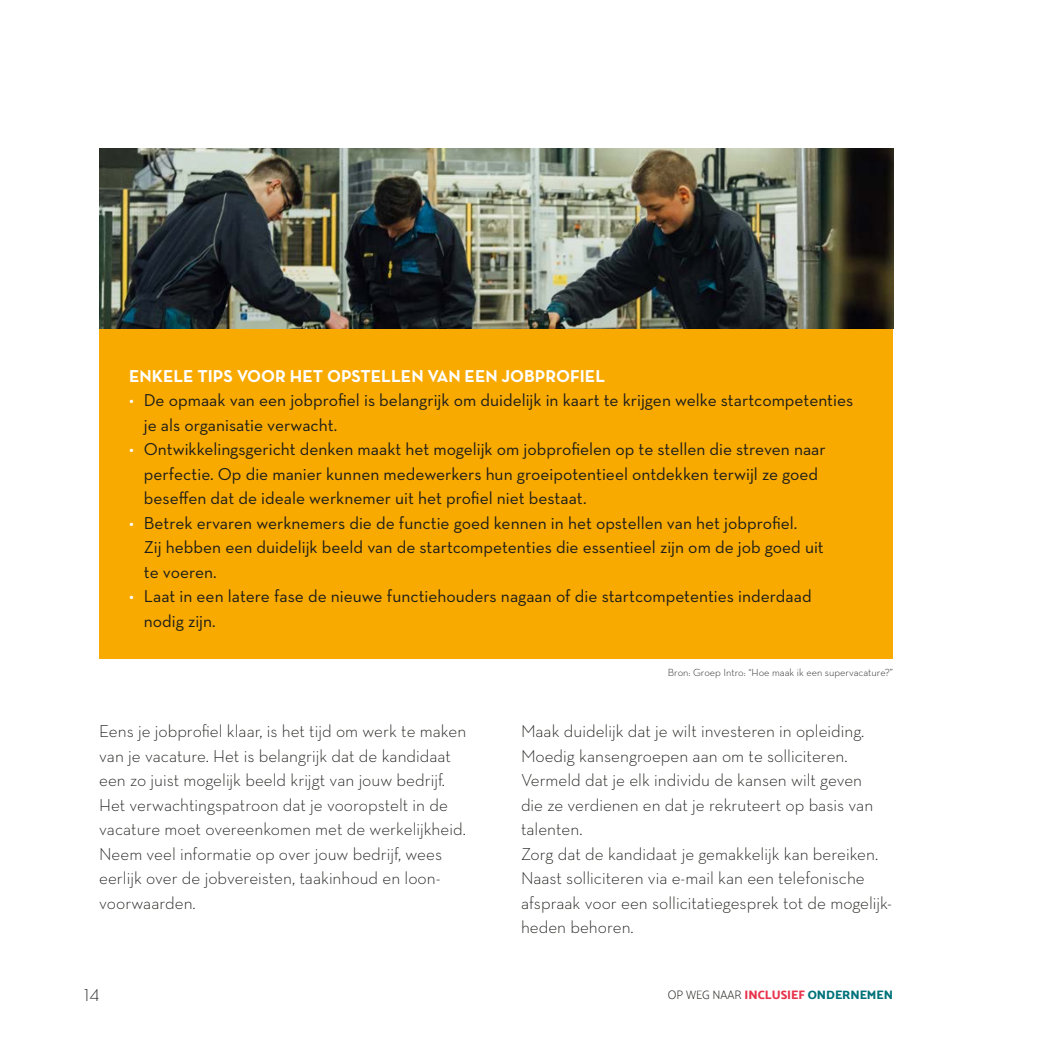
<style>
.page{position:relative;width:1042px;height:1042px;background:#fff}
.page>*{position:absolute;margin:0;border:0;box-sizing:border-box;transform-origin:0 0}
.Body{font:300 17.5px/24.5px "Neutra Text";color:#1d1d1b}
.t1{font:17.5px/24.5px "Neutra Text";color:#1d1d1b}
.Tussentitel{font:700 17.5px "Neutra Text";color:#fff}
.t2{font:17.5px "Neutra Text Light Fractions";color:#1d1d1b}
.t3{font:12.25px "Mosk Extra Bold 800";color:#00727a}
.Body-2{font:300 10.5px "Neutra Text";color:#1d1d1b}
.s1{color:#fff}
.s2{font-family:"Mosk Thin 100";color:#1d1d1b}
.s3{color:#e7344c}
</style>
<div class="page">
<div style="left:99px;top:329px;width:794px;height:329px;background:#f8aa00"></div>
<img style="left:99px;top:149px;width:794px;height:180px">
<p class="Tussentitel" style="left:129px;top:365px;width:478px">ENKELE TIPS VOOR HET OPSTELLEN VAN EEN JOBPROFIEL</p>
<p class="t1" style="left:144px;top:388px;width:711px;text-indent:-15px"><span class="s1">•</span> De opmaak van een jobprofiel is belangrijk om duidelijk in kaart te krijgen welke startcompetenties je als organisatie verwacht.</p>
<p class="t1" style="left:144px;top:437px;width:683px;text-indent:-15px"><span class="s1">•</span> Ontwikkelingsgericht denken maakt het mogelijk om jobprofielen op te stellen die streven naar perfectie. Op die manier kunnen medewerkers hun groeipotentieel ontdekken terwijl ze goed beseffen dat de ideale werknemer uit het profiel niet bestaat.</p>
<p class="t1" style="left:144px;top:510px;width:681px;text-indent:-15px"><span class="s1">•</span> Betrek ervaren werknemers die de functie goed kennen in het opstellen van het jobprofiel.<br>Zij hebben een duidelijk beeld van de startcompetenties die essentieel zijn om de job goed uit te voeren.</p>
<p class="t1" style="left:144px;top:584px;width:669px;text-indent:-15px"><span class="s1">•</span> Laat in een latere fase de nieuwe functiehouders nagaan of die startcompetenties inderdaad nodig zijn.</p>
<p class="Body-2" style="left:668px;top:666px;width:227px">Bron: Groep Intro: “Hoe maak ik een supervacature?”</p>
<p class="Body" style="left:99px;top:718px;width:368px">Eens je jobprofiel klaar, is het tijd om werk te maken van je vacature. Het is belangrijk dat de kandidaat een zo juist mogelijk beeld krijgt van jouw bedrijf.<br>Het verwachtingspatroon dat je vooropstelt in de vacature moet overeenkomen met de werkelijkheid.<br>Neem veel informatie op over jouw bedrijf, wees eerlijk over de jobvereisten, taakinhoud en loon&shy;voorwaarden.</p>
<p class="Body" style="left:521px;top:718px;width:354px">Maak duidelijk dat je wilt investeren in opleiding.<br>Moedig kansengroepen aan om te solliciteren.<br>Vermeld dat je elk individu de kansen wilt geven die ze verdienen en dat je rekruteert op basis van talenten.</p>
<p class="Body" style="left:521px;top:841px;width:372px">Zorg dat de kandidaat je gemakkelijk kan bereiken.<br>Naast solliciteren via e-mail kan een telefonische afspraak voor een sollicitatiegesprek tot de mogelijk&shy;heden behoren.</p>
<p class="t2" style="left:84px;top:987px;width:17px">14</p>
<p class="t3" style="left:668px;top:987px;width:227px"><span class="s2">OP WEG NAAR</span> <span class="s3">INCLUSIEF</span> ONDERNEMEN</p>
</div>
